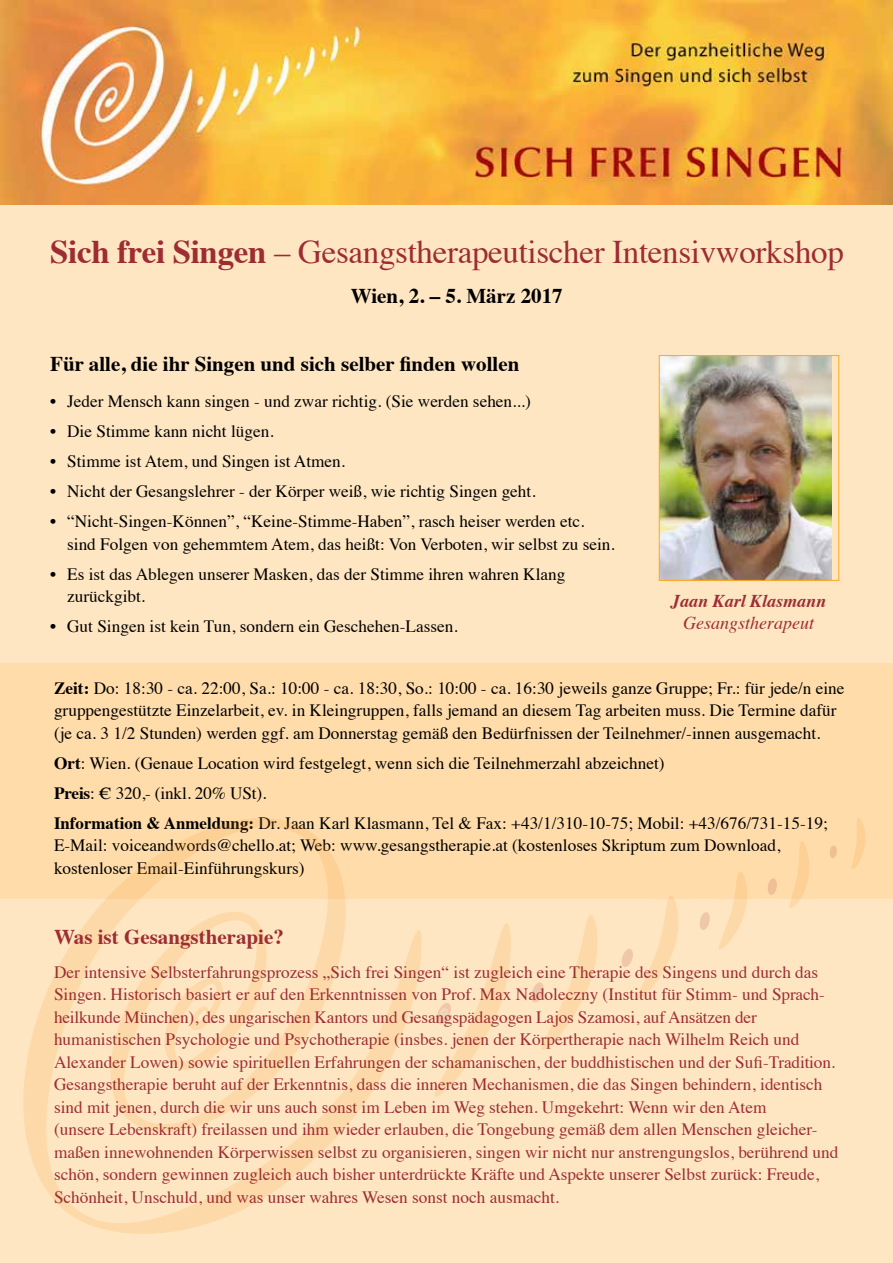
<style>
.page{position:relative;width:893px;height:1263px;background:#fff}
.page>*{position:absolute;margin:0;border:0;box-sizing:border-box;transform-origin:0 0}
.t1{font:33px "Times";letter-spacing:-.01em;color:#9d2d33}
.t2{font:700 21px "Times";color:#000}
.t3{font:700 21px "Times";color:#9d2d33}
.t4{font:italic 700 18px "Times";color:#9d2d33}
.t5{font:italic 18px "Times";color:#9d2d33}
.t6{font:17.25px/22.5px "Times";color:#000}
.t7{font:17.25px/22.5px "Times";color:#9d2d33}
.s1{font-weight:700}
</style>
<div class="page">
<div style="left:0;top:196px;width:893px;height:1067px;background:#ffe6c2"></div>
<img style="left:0;top:0;width:893px;height:204px">
<img style="left:661px;top:357px;width:171px;height:222px">
<div style="left:659px;top:355px;width:180px;height:226px;border:1px solid #ffa81e"></div>
<div style="left:0;top:663px;width:893px;height:236px;background:#ffdcaa"></div>
<svg style="left:23px;top:818px;width:399px;height:416px"></svg>
<svg style="left:719px;top:871px;width:28px;height:78px"></svg>
<svg style="left:789px;top:841px;width:21px;height:67px"></svg>
<svg style="left:852px;top:818px;width:14px;height:51px"></svg>
<svg style="left:434px;top:923px;width:77px;height:174px"></svg>
<svg style="left:531px;top:915px;width:67px;height:135px"></svg>
<svg style="left:621px;top:896px;width:58px;height:103px"></svg>
<svg style="left:700px;top:912px;width:10px;height:18px"></svg>
<svg style="left:768px;top:878px;width:9px;height:17px"></svg>
<svg style="left:830px;top:845px;width:7px;height:13px"></svg>
<svg style="left:184px;top:977px;width:40px;height:55px"></svg>
<img style="left:438px;top:1007px;width:12px;height:14px">
<h1 class="t1" style="left:50px;top:221px;width:795px"><span class="s1">Sich frei Singen</span> – Gesangstherapeutischer Intensivworkshop</h1>
<p class="t2" style="left:351px;top:276px;width:213px">Wien, 2. – 5. März 2017</p>
<p class="t2" style="left:50px;top:344px;width:471px">Für alle, die ihr Singen und sich selber finden wollen</p>
<p class="t6" style="left:50px;top:389px;width:482px">• Jeder Mensch kann singen - und zwar richtig. (Sie werden sehen...)</p>
<p class="t6" style="left:50px;top:419px;width:225px">• Die Stimme kann nicht lügen.</p>
<p class="t6" style="left:50px;top:449px;width:296px">• Stimme ist Atem, und Singen ist Atmen.</p>
<p class="t6" style="left:50px;top:479px;width:487px">• Nicht der Gesangslehrer - der Körper weiß, wie richtig Singen geht.</p>
<p class="t6" style="left:67px;top:509px;width:549px;text-indent:-17px">• “Nicht-Singen-Können”, “Keine-Stimme-Haben”, rasch heiser werden etc. sind Folgen von gehemmtem Atem, das heißt: Von Verboten, wir selbst zu sein.</p>
<p class="t6" style="left:67px;top:561px;width:500px;text-indent:-17px">• Es ist das Ablegen unserer Masken, das der Stimme ihren wahren Klang zurückgibt.</p>
<p class="t6" style="left:50px;top:614px;width:409px">• Gut Singen ist kein Tun, sondern ein Geschehen-Lassen.</p>
<p class="t4" style="left:671px;top:584px;width:157px">Jaan Karl Klasmann</p>
<p class="t5" style="left:683px;top:607px;width:132px">Gesangstherapeut</p>
<p class="t6" style="left:54px;top:675px;width:792px"><span class="s1">Zeit:</span> Do: 18:30 - ca. 22:00, Sa.: 10:00 - ca. 18:30, So.: 10:00 - ca. 16:30 jeweils ganze Gruppe; Fr.: für jede/n eine gruppengestützte Einzelarbeit, ev. in Kleingruppen, falls jemand an diesem Tag arbeiten muss. Die Termine dafür (je ca. 3 1/2 Stunden) werden ggf. am Donnerstag gemäß den Bedürfnissen der Teilnehmer/-innen ausgemacht.</p>
<p class="t6" style="left:54px;top:747px;width:775px;line-height:30px"><span class="s1">Ort</span>: Wien. (Genaue Location wird festgelegt, wenn sich die Teilnehmerzahl abzeichnet)<br><span class="s1">Preis</span>: € 320,- (inkl. 20% USt).<br><span class="s1">Information &amp; Anmeldung:</span> Dr. Jaan Karl Klasmann, Tel &amp; Fax: +43/1/310-10-75; Mobil: +43/676/731-15-19;</p>
<p class="t6" style="left:54px;top:833px;width:728px">E-Mail: voiceandwords@chello.at; Web: www.gesangstherapie.at (kostenloses Skriptum zum Download, kostenloser Email-Einführungskurs)</p>
<p class="t3" style="left:54px;top:917px;width:231px">Was ist Gesangstherapie?</p>
<p class="t7" style="left:54px;top:959px;width:786px">Der intensive Selbsterfahrungsprozess „Sich frei Singen“ ist zugleich eine Therapie des Singens und durch das Singen. Historisch basiert er auf den Erkenntnissen von Prof. Max Nadoleczny (Institut für Stimm- und Sprach&shy;heilkunde München), des ungarischen Kantors und Gesangspädagogen Lajos Szamosi, auf Ansätzen der humanistischen Psychologie und Psychotherapie (insbes. jenen der Körpertherapie nach Wilhelm Reich und Alexander Lowen) sowie spirituellen Erfahrungen der schamanischen, der buddhistischen und der Sufi-Tradition.<br>Gesangstherapie beruht auf der Erkenntnis, dass die inneren Mechanismen, die das Singen behindern, identisch sind mit jenen, durch die wir uns auch sonst im Leben im Weg stehen. Umgekehrt: Wenn wir den Atem<br>(unsere Lebenskraft) freilassen und ihm wieder erlauben, die Tongebung gemäß dem allen Menschen gleicher&shy;maßen innewohnenden Körperwissen selbst zu organisieren, singen wir nicht nur anstrengungslos, berührend und schön, sondern gewinnen zugleich auch bisher unterdrückte Kräfte und Aspekte unserer Selbst zurück: Freude, Schönheit, Unschuld, und was unser wahres Wesen sonst noch ausmacht.</p>
</div>
